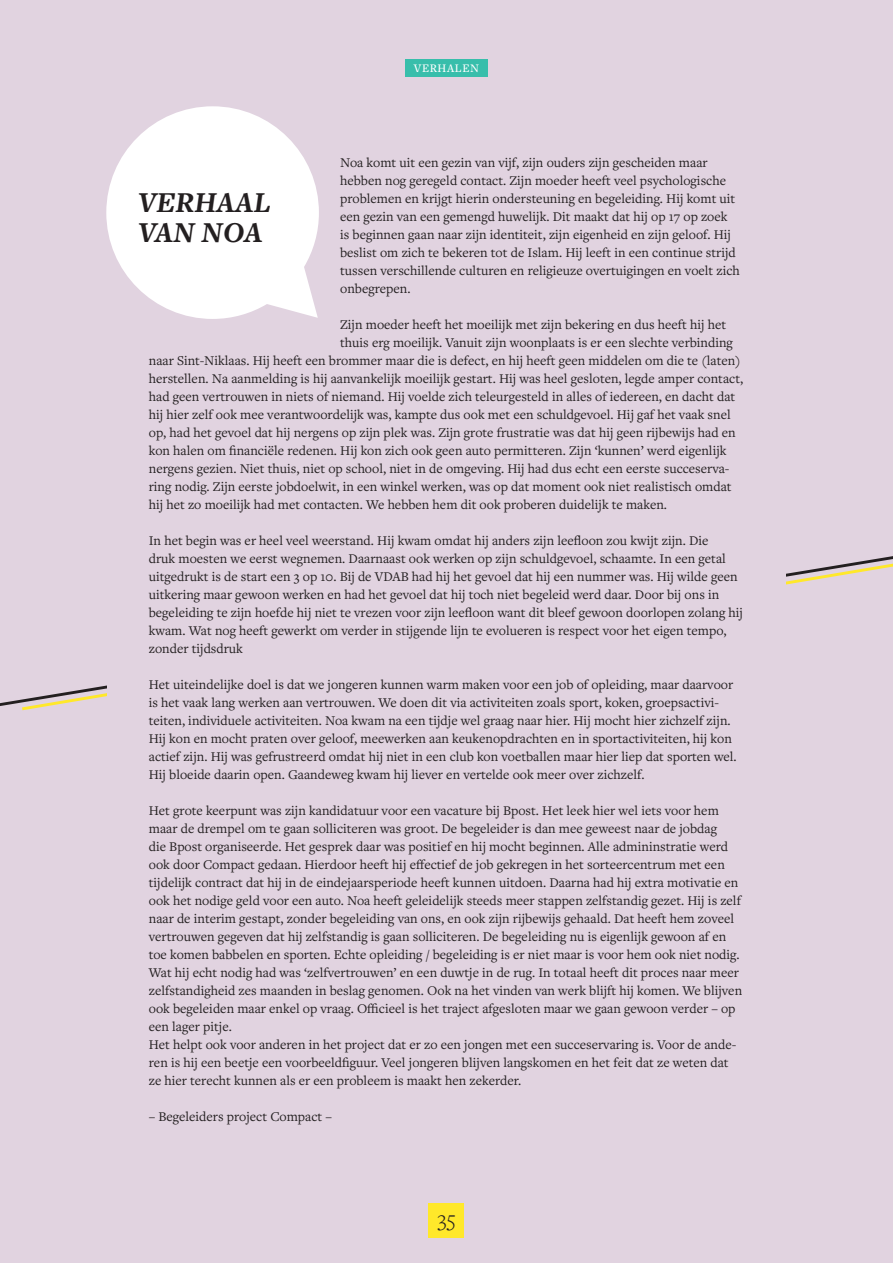
<style>
.page{position:relative;width:893px;height:1263px;background:#e1d3e0}
.page>*{position:absolute;margin:0;border:0;box-sizing:border-box;transform-origin:0 0}
.verhaal_-_tekstballo{font:italic 700 30px/30px "Freight Text Pro";color:#231f20}
.t1{font:300 22.5px "Freight Text Pro";color:#231f20}
.verhaal_-_lees{font:13.8px/18px "Freight Text Pro";color:#231f20}
.t2{font:500 12px "Freight Text Pro";letter-spacing:.05em;color:#fff}
</style>
<div class="page">
<svg style="left:106px;top:106px;width:213px;height:213px;fill:#fff"></svg>
<div style="left:429px;top:1203px;width:35px;height:35px;background:#ffe82a"></div>
<svg style="left:0;top:685px;width:106px;height:26px"></svg>
<svg style="left:787px;top:556px;width:106px;height:29px"></svg>
<div style="left:405px;top:60px;width:83px;height:17px;background:#38beab"></div>
<p class="t2" style="left:414px;top:60px;width:67px">VERHALEN</p>
<p class="verhaal_-_lees" style="left:340px;top:153px;width:401px">Noa komt uit een gezin van vijf, zijn ouders zijn gescheiden maar hebben nog geregeld contact. Zijn moeder heeft veel psychologische problemen en krijgt hierin ondersteuning en begeleiding. Hij komt uit een gezin van een gemengd huwelijk. Dit maakt dat hij op 17 op zoek is beginnen gaan naar zijn identiteit, zijn eigenheid en zijn geloof. Hij beslist om zich te bekeren tot de Islam. Hij leeft in een continue strijd tussen verschillende culturen en religieuze overtuigingen en voelt zich onbegrepen.</p>
<p class="verhaal_-_lees" style="left:340px;top:315px;width:388px">Zijn moeder heeft het moeilijk met zijn bekering en dus heeft hij het</p>
<p class="verhaal_-_lees" style="left:340px;top:333px;width:394px">thuis erg moeilijk. Vanuit zijn woonplaats is er een slechte verbinding</p>
<p class="verhaal_-_lees" style="left:149px;top:351px;width:593px">naar Sint-Niklaas. Hij heeft een brommer maar die is defect, en hij heeft geen middelen om die te (laten)</p>
<p class="verhaal_-_lees" style="left:149px;top:369px;width:596px">herstellen. Na aanmelding is hij aanvankelijk moeilijk gestart. Hij was heel gesloten, legde amper contact,</p>
<p class="verhaal_-_lees" style="left:149px;top:387px;width:588px">had geen vertrouwen in niets of niemand. Hij voelde zich teleurgesteld in alles of iedereen, en dacht dat</p>
<p class="verhaal_-_lees" style="left:149px;top:405px;width:583px">hij hier zelf ook mee verantwoordelijk was, kampte dus ook met een schuldgevoel. Hij gaf het vaak snel</p>
<p class="verhaal_-_lees" style="left:149px;top:423px;width:588px">op, had het gevoel dat hij nergens op zijn plek was. Zijn grote frustratie was dat hij geen rijbewijs had en</p>
<p class="verhaal_-_lees" style="left:149px;top:441px;width:579px">kon halen om financiële redenen. Hij kon zich ook geen auto permitteren. Zijn ‘kunnen’ werd eigenlijk</p>
<p class="verhaal_-_lees" style="left:149px;top:459px;width:582px">nergens gezien. Niet thuis, niet op school, niet in de omgeving. Hij had dus echt een eerste succeserva-</p>
<p class="verhaal_-_lees" style="left:149px;top:477px;width:584px">ring nodig. Zijn eerste jobdoelwit, in een winkel werken, was op dat moment ook niet realistisch omdat</p>
<p class="verhaal_-_lees" style="left:149px;top:495px;width:520px">hij het zo moeilijk had met contacten. We hebben hem dit ook proberen duidelijk te maken.</p>
<p class="verhaal_-_lees" style="left:149px;top:531px;width:596px">In het begin was er heel veel weerstand. Hij kwam omdat hij anders zijn leefloon zou kwijt zijn. Die<br>druk moesten we eerst wegnemen. Daarnaast ook werken op zijn schuldgevoel, schaamte. In een getal uitgedrukt is de start een 3 op 10. Bij de VDAB had hij het gevoel dat hij een nummer was. Hij wilde geen uitkering maar gewoon werken en had het gevoel dat hij toch niet begeleid werd daar. Door bij ons in begeleiding te zijn hoefde hij niet te vrezen voor zijn leefloon want dit bleef gewoon doorlopen zolang hij kwam. Wat nog heeft gewerkt om verder in stijgende lijn te evolueren is respect voor het eigen tempo, zonder tijdsdruk</p>
<p class="verhaal_-_lees" style="left:149px;top:675px;width:589px">Het uiteindelijke doel is dat we jongeren kunnen warm maken voor een job of opleiding, maar daarvoor is het vaak lang werken aan vertrouwen. We doen dit via activiteiten zoals sport, koken, groepsactivi&shy;teiten, individuele activiteiten. Noa kwam na een tijdje wel graag naar hier. Hij mocht hier zichzelf zijn.<br>Hij kon en mocht praten over geloof, meewerken aan keukenopdrachten en in sportactiviteiten, hij kon actief zijn. Hij was gefrustreerd omdat hij niet in een club kon voetballen maar hier liep dat sporten wel.<br>Hij bloeide daarin open. Gaandeweg kwam hij liever en vertelde ook meer over zichzelf.</p>
<p class="verhaal_-_lees" style="left:149px;top:801px;width:595px">Het grote keerpunt was zijn kandidatuur voor een vacature bij Bpost. Het leek hier wel iets voor hem maar de drempel om te gaan solliciteren was groot. De begeleider is dan mee geweest naar de jobdag<br>die Bpost organiseerde. Het gesprek daar was positief en hij mocht beginnen. Alle admininstratie werd ook door Compact gedaan. Hierdoor heeft hij effectief de job gekregen in het sorteercentrum met een tijdelijk contract dat hij in de eindejaarsperiode heeft kunnen uitdoen. Daarna had hij extra motivatie en ook het nodige geld voor een auto. Noa heeft geleidelijk steeds meer stappen zelfstandig gezet. Hij is zelf naar de interim gestapt, zonder begeleiding van ons, en ook zijn rijbewijs gehaald. Dat heeft hem zoveel vertrouwen gegeven dat hij zelfstandig is gaan solliciteren. De begeleiding nu is eigenlijk gewoon af en toe komen babbelen en sporten. Echte opleiding / begeleiding is er niet maar is voor hem ook niet nodig.<br>Wat hij echt nodig had was ‘zelfvertrouwen’ en een duwtje in de rug. In totaal heeft dit proces naar meer zelfstandigheid zes maanden in beslag genomen. Ook na het vinden van werk blijft hij komen. We blijven ook begeleiden maar enkel op vraag. Officieel is het traject afgesloten maar we gaan gewoon verder – op een lager pitje.</p>
<p class="verhaal_-_lees" style="left:149px;top:1035px;width:589px">Het helpt ook voor anderen in het project dat er zo een jongen met een succeservaring is. Voor de ande&shy;ren is hij een beetje een voorbeeldfiguur. Veel jongeren blijven langskomen en het feit dat ze weten dat ze hier terecht kunnen als er een probleem is maakt hen zekerder.</p>
<p class="verhaal_-_lees" style="left:149px;top:1107px;width:185px">– Begeleiders project Compact –</p>
<p class="verhaal_-_tekstballo" style="left:138px;top:187px;width:134px">VERHAAL<br>VAN NOA</p>
<h2 class="t1" style="left:437px;top:1204px;width:20px">35</h2>
</div>
